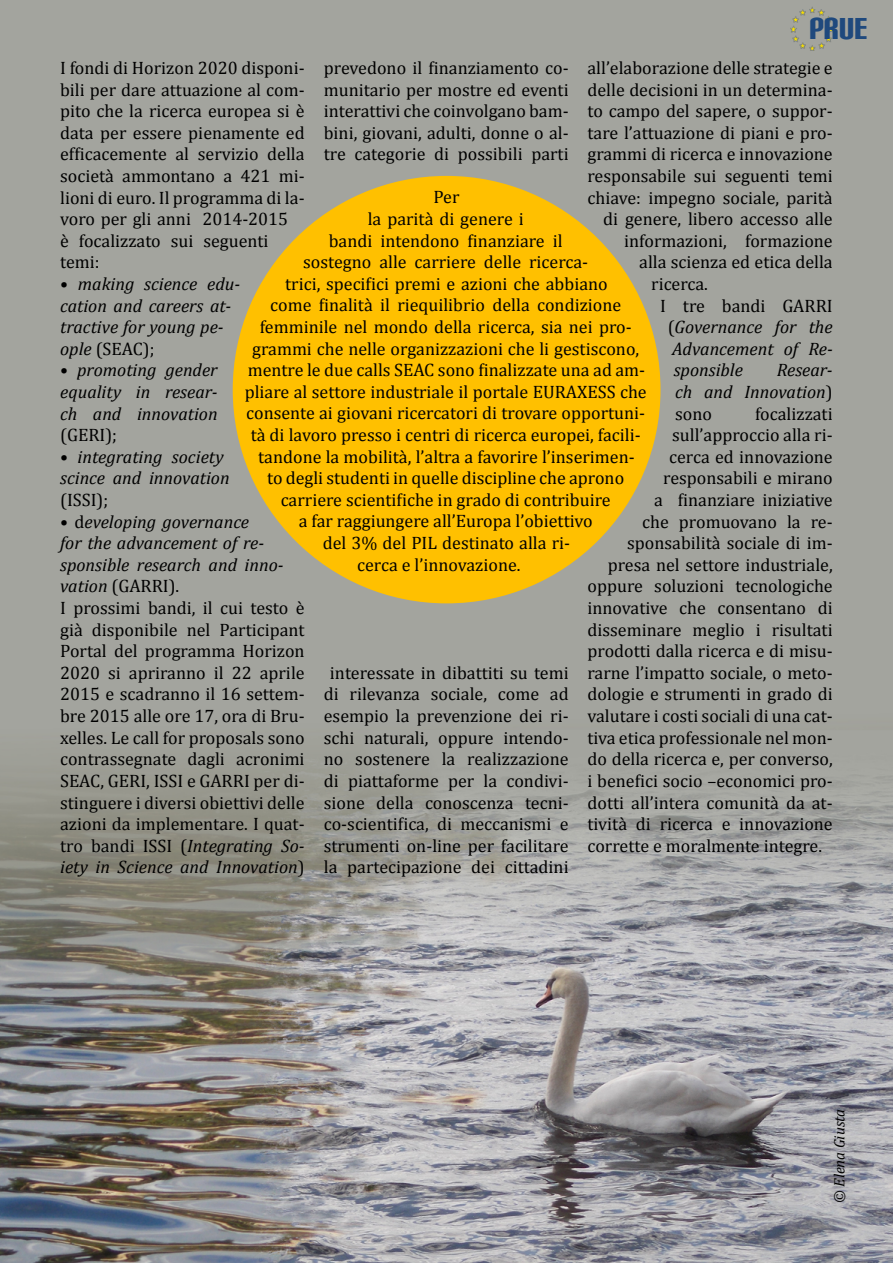
<style>
.page{position:relative;width:893px;height:1263px;background:#fff}
.page>*{position:absolute;margin:0;border:0;box-sizing:border-box;transform-origin:0 0}
.t1{font:36.3px "Carbon Block";color:#1f497d}
.t2{font:18px/21.6px "Cambria";color:#000}
.t3{font:italic 18px/21.6px "Cambria";color:#000}
.t4{font:italic 15px "Cambria";color:#000}
.s1{font-style:normal}
.s2{font-style:italic}
</style>
<div class="page">
<img style="left:0;top:0;width:893px;height:1263px">
<div style="left:239px;top:182px;width:415px;height:415px;background:#ffc000;border-radius:50%"></div>
<div style="left:233px;top:176px;width:427px;height:427px;border:12px solid #ffc000;border-radius:50%"></div>
<img style="left:791px;top:7px;width:50px;height:43px">
<h1 class="t1" style="left:809px;top:11px;width:59px">PRUE</h1>
<p class="t2" style="left:324px;top:57px;width:246px;text-align:justify">prevedono il finanziamento co&shy;munitario per mostre ed eventi interattivi che coinvolgano bam&shy;bini, giovani, adulti, donne o al&shy;tre categorie di possibili parti</p>
<p class="t2" style="left:60px;top:57px;width:246px">I fondi di Horizon 2020 disponi&shy;bili per dare attuazione al com&shy;pito che la ricerca europea si è data per essere pienamente ed efficacemente al servizio della società ammontano a 421 mi&shy;lioni di euro. Il programma di la&shy;voro per gli anni 2014-2015<br>è focalizzato sui seguenti temi:</p>
<p class="t3" style="left:60px;top:272px;width:182px"><span class="s1">•</span> making science edu&shy;cation and careers at&shy;tractive for young pe&shy;ople <span class="s1">(SEAC);</span></p>
<p class="t3" style="left:60px;top:359px;width:159px;text-align:justify"><span class="s1">•</span> promoting gender equality in resear&shy;ch and innovation</p>
<p class="t2" style="left:60px;top:424px;width:58px">(GERI);</p>
<p class="t3" style="left:60px;top:445px;width:171px"><span class="s1">•</span> integrating society scince and innovation</p>
<p class="t2" style="left:60px;top:489px;width:50px">(ISSI);</p>
<p class="t2" style="left:60px;top:511px;width:246px">• d<span class="s2">eveloping governance<br>for the advancement of re&shy;sponsible research and inno&shy;vation</span> (GARRI).<br>I prossimi bandi, il cui testo è già disponibile nel Participant<br>Portal del programma Horizon<br>2020 si apriranno il 22 aprile<br>2015 e scadranno il 16 settem&shy;bre 2015 alle ore 17, ora di Bru&shy;xelles. Le call for proposals sono contrassegnate dagli acronimi<br>SEAC, GERI, ISSI e GARRI per di&shy;stinguere i diversi obiettivi delle azioni da implementare. I quat&shy;tro bandi ISSI (<span class="s2">Integrating So&shy;iety in Science and Innovation</span>)</p>
<p class="t2" style="left:587px;top:57px;width:247px">all’elaborazione delle strategie e</p>
<p class="t2" style="left:587px;top:79px;width:247px">delle decisioni in un determina-</p>
<p class="t2" style="left:587px;top:100px;width:247px">to campo del sapere, o suppor-</p>
<p class="t2" style="left:587px;top:122px;width:247px">tare l’attuazione di piani e pro-</p>
<p class="t2" style="left:587px;top:143px;width:247px">grammi di ricerca e innovazione</p>
<p class="t2" style="left:587px;top:165px;width:247px">responsabile sui seguenti temi</p>
<p class="t2" style="left:587px;top:187px;width:247px">chiave: impegno sociale, parità</p>
<p class="t2" style="left:603px;top:208px;width:231px">di genere, libero accesso alle</p>
<p class="t2" style="left:624px;top:230px;width:210px">informazioni, formazione</p>
<p class="t2" style="left:639px;top:251px;width:195px">alla scienza ed etica della</p>
<p class="t2" style="left:651px;top:273px;width:58px">ricerca.</p>
<p class="t2" style="left:660px;top:295px;width:174px">I tre bandi GARRI</p>
<p class="t3" style="left:668px;top:315px;width:166px"><span class="s1">(</span>Governance for the</p>
<p class="t3" style="left:672px;top:337px;width:162px">Advancement of Re-</p>
<p class="t3" style="left:674px;top:359px;width:71px">sponsible</p>
<p class="t2" style="left:433px;top:186px;width:28px">Per</p>
<p class="t2" style="left:368px;top:208px;width:158px">la parità di genere i</p>
<p class="t2" style="left:329px;top:230px;width:235px">bandi intendono finanziare il</p>
<p class="t2" style="left:303px;top:251px;width:286px">sostegno alle carriere delle ricerca-</p>
<p class="t2" style="left:285px;top:273px;width:324px">trici, specifici premi e azioni che abbiano</p>
<p class="t2" style="left:270px;top:294px;width:353px">come finalità il riequilibrio della condizione</p>
<p class="t2" style="left:260px;top:316px;width:374px">femminile nel mondo della ricerca, sia nei pro-</p>
<p class="t2" style="left:252px;top:338px;width:389px">grammi che nelle organizzazioni che li gestiscono,</p>
<p class="t2" style="left:248px;top:359px;width:399px">mentre le due calls SEAC sono finalizzate una ad am-</p>
<p class="t2" style="left:245px;top:381px;width:403px">pliare al settore industriale il portale EURAXESS che</p>
<p class="t2" style="left:246px;top:402px;width:400px">consente ai giovani ricercatori di trovare opportuni-</p>
<p class="t2" style="left:251px;top:424px;width:391px">tà di lavoro presso i centri di ricerca europei, facili-</p>
<p class="t2" style="left:258px;top:446px;width:378px">tandone la mobilità, l’altra a favorire l’inserimen-</p>
<p class="t2" style="left:267px;top:467px;width:359px">to degli studenti in quelle discipline che aprono</p>
<p class="t2" style="left:281px;top:489px;width:331px">carriere scientifiche in grado di contribuire</p>
<p class="t2" style="left:299px;top:510px;width:295px">a far raggiungere all’Europa l’obiettivo</p>
<p class="t2" style="left:323px;top:532px;width:249px">del 3% del PIL destinato alla ri-</p>
<p class="t2" style="left:357px;top:554px;width:165px">cerca e l’innovazione.</p>
<p class="t3" style="left:675px;top:359px;width:159px;text-align:justify;text-indent:102px">Resear&shy;ch and Innovation<span class="s1">) sono</span></p>
<p class="t2" style="left:755px;top:403px;width:79px">focalizzati</p>
<p class="t2" style="left:672px;top:424px;width:162px">sull’approccio alla ri-</p>
<p class="t2" style="left:669px;top:446px;width:165px">cerca ed innovazione</p>
<p class="t2" style="left:663px;top:467px;width:171px">responsabili e mirano</p>
<p class="t2" style="left:654px;top:489px;width:180px">a finanziare iniziative</p>
<p class="t2" style="left:642px;top:511px;width:192px">che promuovano la re-</p>
<p class="t2" style="left:627px;top:532px;width:207px">sponsabilità sociale di im-</p>
<p class="t2" style="left:608px;top:554px;width:226px">presa nel settore industriale,</p>
<p class="t2" style="left:587px;top:575px;width:247px">oppure soluzioni tecnologiche</p>
<p class="t2" style="left:587px;top:597px;width:247px">innovative che consentano di</p>
<p class="t2" style="left:587px;top:619px;width:247px">disseminare meglio i risultati</p>
<p class="t2" style="left:587px;top:640px;width:247px">prodotti dalla ricerca e di misu-</p>
<p class="t2" style="left:587px;top:662px;width:247px">rarne l’impatto sociale, o meto-</p>
<p class="t2" style="left:587px;top:683px;width:247px">dologie e strumenti in grado di</p>
<p class="t2" style="left:587px;top:705px;width:247px">valutare i costi sociali di una cat-</p>
<p class="t2" style="left:587px;top:727px;width:247px">tiva etica professionale nel mon-</p>
<p class="t2" style="left:587px;top:748px;width:247px">do della ricerca e, per converso,</p>
<p class="t2" style="left:587px;top:770px;width:247px">i benefici socio –economici pro-</p>
<p class="t2" style="left:587px;top:791px;width:247px">dotti all’intera comunità da at-</p>
<p class="t2" style="left:587px;top:813px;width:247px">tività di ricerca e innovazione</p>
<p class="t2" style="left:587px;top:835px;width:236px">corrette e moralmente integre.</p>
<p class="t2" style="left:324px;top:662px;width:246px;text-align:center">interessate in dibattiti su temi di rilevanza sociale, come ad esempio la prevenzione dei ri&shy;schi naturali, oppure intendo&shy;no sostenere la realizzazione di piattaforme per la condivi&shy;sione della conoscenza tecni&shy;co-scientifica, di meccanismi e strumenti on-line per facilitare la partecipazione dei cittadini</p>
<p class="t4" style="left:829px;top:1203px;width:96px;rotate:-90deg">© Elena Giusta</p>
</div>
